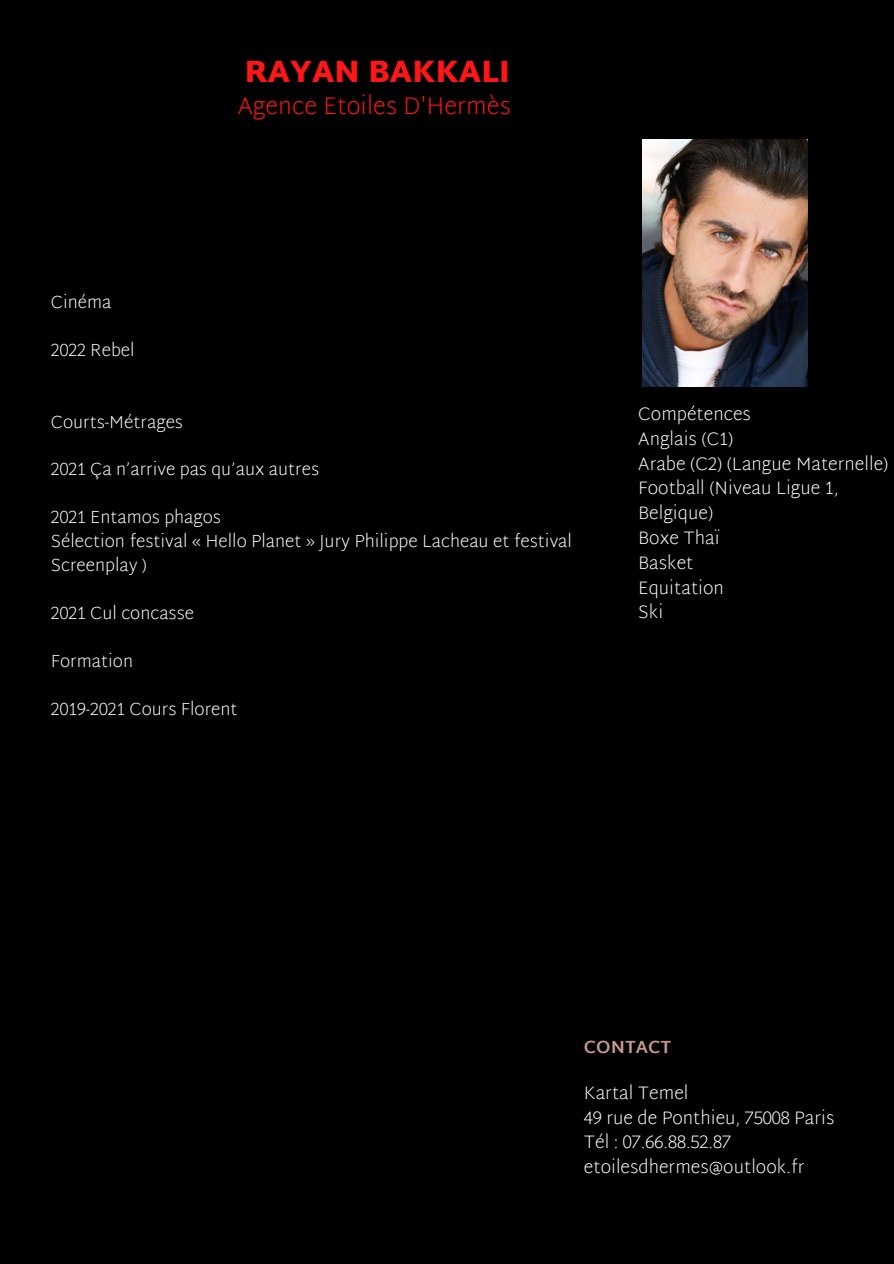
<style>
.page{position:relative;width:894px;height:1264px;background:#fff}
.page>*{position:absolute;margin:0;border:0;box-sizing:border-box;transform-origin:0 0}
.t1{font:900 31.5px "Martel Sans";color:#ff1616}
.t2{font:200 24px "Martel Sans";color:#ff1616}
.t3{font:200 18px/24.8px "Martel Sans";color:#fff}
.t4{font:700 18px "Martel Sans";color:#c7998c}
.t5{font:200 17.55px/24px "Martel Sans";color:#fff}
</style>
<div class="page">
<div style="left:0;top:0;width:893px;height:1263px;background:#000"></div>
<img style="left:642px;top:139px;width:165px;height:247px">
<h1 class="t1" style="left:244px;top:53px;width:267px">RAYAN BAKKALI</h1>
<h2 class="t2" style="left:237px;top:92px;width:274px">Agence Etoiles D'Hermès</h2>
<p class="t5" style="left:51px;top:289px;width:62px">Cinéma</p>
<p class="t5" style="left:51px;top:337px;width:85px">2022 Rebel</p>
<p class="t5" style="left:51px;top:409px;width:134px">Courts-Métrages</p>
<p class="t5" style="left:51px;top:457px;width:269px">2021 Ça n’arrive pas qu’aux autres</p>
<p class="t5" style="left:51px;top:505px;width:522px">2021 Entamos phagos<br>Sélection festival « Hello Planet » Jury Philippe Lacheau et festival<br>Screenplay )</p>
<p class="t5" style="left:51px;top:601px;width:145px">2021 Cul concasse</p>
<p class="t5" style="left:51px;top:649px;width:84px">Formation</p>
<p class="t5" style="left:51px;top:697px;width:188px">2019-2021 Cours Florent</p>
<p class="t3" style="left:638px;top:401px;width:251px">Compétences<br>Anglais (C1)<br>Arabe (C2) (Langue Maternelle)<br>Football (Niveau Ligue 1,<br>Belgique)<br>Boxe Thaï<br>Basket<br>Equitation<br>Ski</p>
<p class="t4" style="left:583px;top:1035px;width:89px">CONTACT</p>
<p class="t3" style="left:583px;top:1080px;width:252px">Kartal Temel<br>49 rue de Ponthieu, 75008 Paris<br>Tél : 07.66.88.52.87 etoilesdhermes@outlook.fr</p>
</div>
